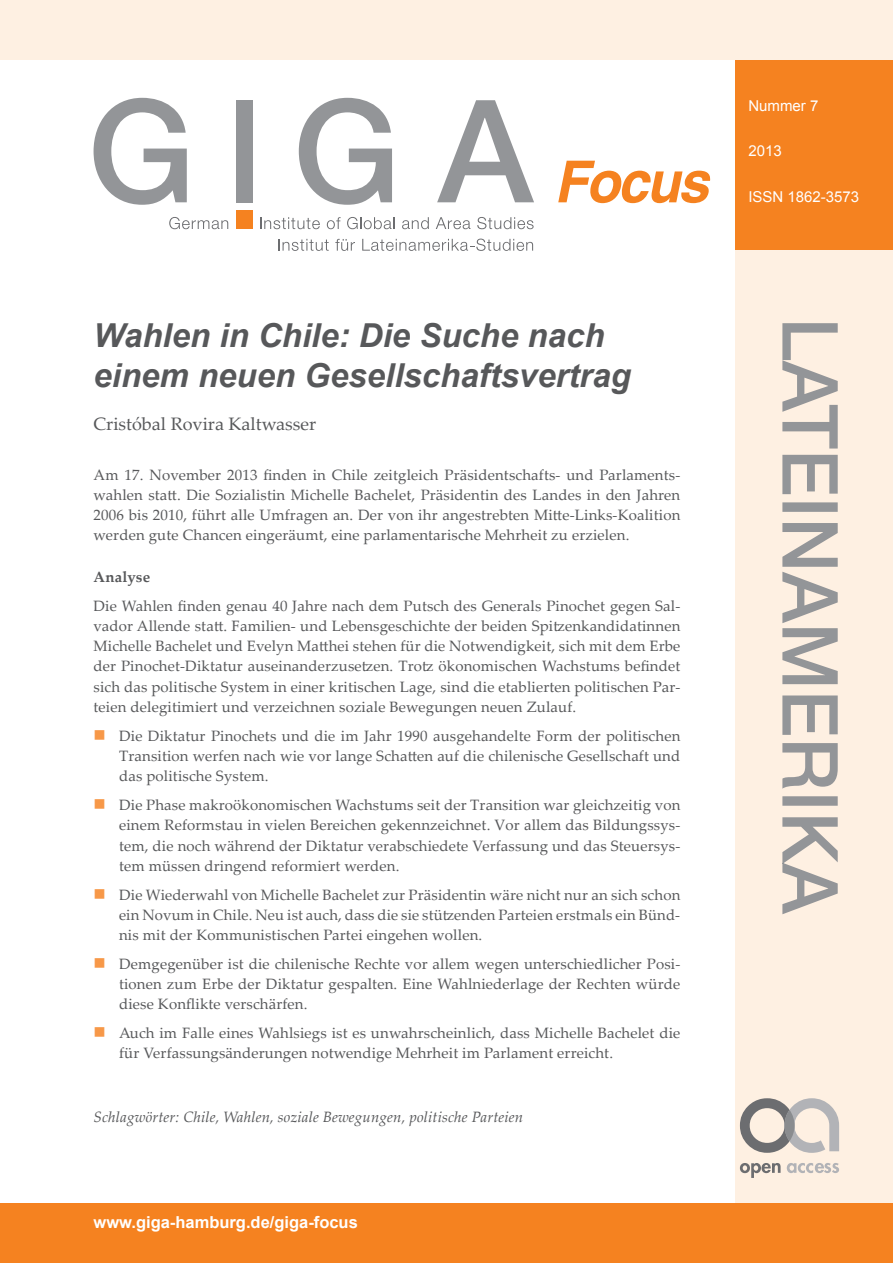
<style>
.page{position:relative;width:893px;height:1263px;background:#fff}
.page>*{position:absolute;margin:0;border:0;box-sizing:border-box;transform-origin:0 0}
.t1{font:italic 700 33px/39.6px "Arial";color:#57585a}
.t2{font:18px "Palatino Linotype";color:#57585a}
.t3{font:700 16.5px "Arial";color:#fff}
.t4{font:15px/20.2px "Palatino Linotype";letter-spacing:.01em;color:#57585a;text-align:justify}
.t5{font:italic 15px "Palatino Linotype";letter-spacing:.01em;color:#57585a}
.t6{font:15px "Arial";color:#fff}
.t7{font:700 15px "Palatino Linotype";letter-spacing:.01em;color:#57585a}
</style>
<div class="page">
<div style="left:736px;top:60px;width:157px;height:207px;background:#f58220"></div>
<div style="left:736px;top:251px;width:157px;height:1012px;background:#fef0e2"></div>
<div style="left:0;top:1203px;width:893px;height:60px;background:#f58220"></div>
<svg style="left:782px;top:323px;width:56px;height:591px"></svg>
<div style="left:0;top:0;width:893px;height:60px;background:#fef0e2"></div>
<svg style="left:278px;top:239px;width:51px;height:12px"></svg>
<svg style="left:335px;top:239px;width:20px;height:12px"></svg>
<svg style="left:362px;top:239px;width:171px;height:12px"></svg>
<svg style="left:169px;top:217px;width:59px;height:12px"></svg>
<svg style="left:260px;top:217px;width:60px;height:12px"></svg>
<svg style="left:327px;top:217px;width:14px;height:12px"></svg>
<svg style="left:347px;top:217px;width:47px;height:12px"></svg>
<svg style="left:402px;top:217px;width:27px;height:12px"></svg>
<svg style="left:436px;top:217px;width:34px;height:12px"></svg>
<svg style="left:477px;top:217px;width:57px;height:12px"></svg>
<div style="left:236px;top:100px;width:17px;height:102px;background:#939598"></div>
<svg style="left:94px;top:98px;width:93px;height:107px"></svg>
<svg style="left:299px;top:98px;width:93px;height:107px"></svg>
<svg style="left:437px;top:100px;width:97px;height:102px"></svg>
<div style="left:236px;top:211px;width:17px;height:18px;background:#f58220"></div>
<svg style="left:558px;top:161px;width:153px;height:42px"></svg>
<svg style="left:740px;top:1098px;width:99px;height:55px"></svg>
<svg style="left:740px;top:1163px;width:41px;height:15px"></svg>
<svg style="left:787px;top:1163px;width:52px;height:10px"></svg>
<h1 class="t1" style="left:94px;top:317px;width:539px">Wahlen in Chile: Die Suche nach einem neuen Gesellschaftsvertrag</h1>
<p class="t2" style="left:94px;top:411px;width:224px">Cristóbal Rovira Kaltwasser</p>
<p class="t4" style="left:94px;top:464px;width:588px">Am 17. November 2013 finden in Chile zeitgleich Präsidentschafts- und Parlaments&shy;wahlen statt. Die Sozialistin Michelle Bachelet, Präsidentin des Landes in den Jahren 2006 bis 2010, führt alle Umfragen an. Der von ihr angestrebten Mitte-Links-Koalition werden gute Chancen eingeräumt, eine parlamentarische Mehrheit zu erzielen.</p>
<p class="t7" style="left:94px;top:566px;width:58px">Analyse</p>
<p class="t4" style="left:94px;top:595px;width:588px">Die Wahlen finden genau 40 Jahre nach dem Putsch des Generals Pinochet gegen Sal&shy;vador Allende statt. Familien- und Lebensgeschichte der beiden Spitzenkandidatinnen Michelle Bachelet und Evelyn Matthei stehen für die Notwendigkeit, sich mit dem Erbe der Pinochet-Diktatur auseinanderzusetzen. Trotz ökonomischen Wachstums befindet sich das politische System in einer kritischen Lage, sind die etablierten politischen Par&shy;teien delegitimiert und verzeichnen soziale Bewegungen neuen Zulauf.</p>
<p class="t4" style="left:119px;top:725px;width:563px">Die Diktatur Pinochets und die im Jahr 1990 ausgehandelte Form der politischen Transition werfen nach wie vor lange Schatten auf die chilenische Gesellschaft und das politische System.</p>
<p class="t4" style="left:119px;top:794px;width:563px">Die Phase makroökonomischen Wachstums seit der Transition war gleichzeitig von einem Reformstau in vielen Bereichen gekennzeichnet. Vor allem das Bildungssys&shy;tem, die noch während der Diktatur verabschiedete Verfassung und das Steuersys&shy;tem müssen dringend reformiert werden.</p>
<p class="t4" style="left:119px;top:884px;width:563px">Die Wiederwahl von Michelle Bachelet zur Präsidentin wäre nicht nur an sich schon ein Novum in Chile. Neu ist auch, dass die sie stützenden Parteien erstmals ein Bünd&shy;nis mit der Kommunistischen Partei eingehen wollen.</p>
<p class="t4" style="left:119px;top:953px;width:563px">Demgegenüber ist die chilenische Rechte vor allem wegen unterschiedlicher Posi&shy;tionen zum Erbe der Diktatur gespalten. Eine Wahlniederlage der Rechten würde diese Konflikte verschärfen.</p>
<p class="t4" style="left:119px;top:1022px;width:563px">Auch im Falle eines Wahlsiegs ist es unwahrscheinlich, dass Michelle Bachelet die für Verfassungsänderungen notwendige Mehrheit im Parlament erreicht.</p>
<p class="t5" style="left:94px;top:1107px;width:431px">Schlagwörter: Chile, Wahlen, soziale Bewegungen, politische Parteien</p>
<p class="t3" style="left:94px;top:1211px;width:266px">www.giga-hamburg.de/giga-focus</p>
<p class="t6" style="left:748px;top:96px;width:72px">Nummer 7</p>
<p class="t6" style="left:748px;top:141px;width:35px">2013</p>
<p class="t6" style="left:748px;top:187px;width:112px">ISSN 1862-3573</p>
</div>
